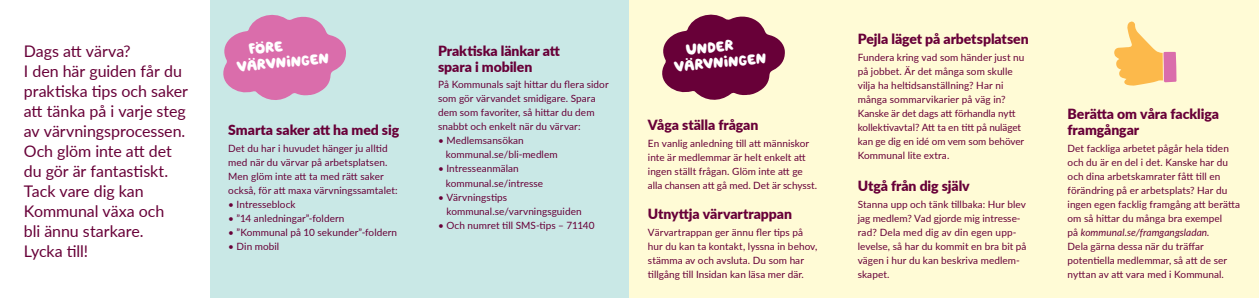
<style>
.page{position:relative;width:1259px;height:298px;background:#fff}
.page>*{position:absolute;margin:0;border:0;box-sizing:border-box;transform-origin:0 0}
.t1{font:17.6px/16px "Kommunal Display";color:#fff}
.t2{font:16px/20px "Lato";letter-spacing:-.005em;color:#680038}
.t3{font:900 14px/16px "Lato";letter-spacing:-.005em;color:#680038}
.t4{font:10px/14px "Lato";letter-spacing:.005em;color:#680038}
.s1{font-style:italic}
</style>
<div class="page">
<div style="left:210px;top:0;width:419px;height:298px;background:#c9e8e6"></div>
<div style="left:629px;top:0;width:630px;height:298px;background:#fffbd6"></div>
<svg style="left:223px;top:14px;width:123px;height:86px"></svg>
<svg style="left:662px;top:14px;width:123px;height:86px"></svg>
<svg style="left:1114px;top:21px;width:62px;height:65px"></svg>
<h2 class="t2" style="left:24px;top:41px;width:166px">Dags att värva?<br>I den här guiden får du praktiska tips och saker att tänka på i varje steg av värvningsprocessen.<br>Och glöm inte att det du gör är fantastiskt.<br>Tack vare dig kan<br>Kommunal växa och<br>bli ännu starkare.<br>Lycka till!</h2>
<h1 class="t1" style="left:235px;top:42px;width:94px;text-indent:13px;rotate:-5deg">före värvningen</h1>
<h1 class="t1" style="left:672px;top:42px;width:94px;text-indent:13px;rotate:-5deg">under värvningen</h1>
<h3 class="t3" style="left:438px;top:42px;width:123px">Praktiska länkar att spara i mobilen</h3>
<p class="t4" style="left:438px;top:77px;width:172px">På Kommunals sajt hittar du flera sidor som gör värvandet smidigare. Spara dem som favoriter, så hittar du dem snabbt och enkelt när du värvar:</p>
<p class="t4" style="left:446px;top:133px;width:113px;text-indent:-8px">• Medlemsansökan kommunal.se/bli-medlem</p>
<p class="t4" style="left:446px;top:161px;width:99px;text-indent:-8px">• Intresseanmälan kommunal.se/intresse</p>
<p class="t4" style="left:446px;top:189px;width:137px;text-indent:-8px">• Värvningstips kommunal.se/varvningsguiden</p>
<p class="t4" style="left:438px;top:217px;width:158px">• Och numret till SMS-tips – 71140</p>
<h3 class="t3" style="left:648px;top:116px;width:112px">Våga ställa frågan</h3>
<p class="t4" style="left:648px;top:136px;width:171px">En vanlig anledning till att människor inte är medlemmar är helt enkelt att ingen ställt frågan. Glöm inte att ge alla chansen att gå med. Det är schysst.</p>
<h3 class="t3" style="left:648px;top:205px;width:146px">Utnyttja värvartrappan</h3>
<p class="t4" style="left:648px;top:225px;width:171px">Värvartrappan ger ännu fler tips på hur du kan ta kontakt, lyssna in behov, stämma av och avsluta. Du som har tillgång till Insidan kan läsa mer där.</p>
<h3 class="t3" style="left:228px;top:121px;width:172px">Smarta saker att ha med sig</h3>
<p class="t4" style="left:228px;top:141px;width:171px">Det du har i huvudet hänger ju alltid med när du värvar på arbetsplatsen.<br>Men glöm inte att ta med rätt saker också, för att maxa värvningssamtalet:</p>
<p class="t4" style="left:228px;top:197px;width:69px">• Intresseblock</p>
<p class="t4" style="left:228px;top:211px;width:118px">• ”14 anledningar”-foldern</p>
<p class="t4" style="left:228px;top:225px;width:170px">• ”Kommunal på 10 sekunder”-foldern</p>
<p class="t4" style="left:228px;top:239px;width:53px">• Din mobil</p>
<h3 class="t3" style="left:857px;top:30px;width:172px">Pejla läget på arbetsplatsen</h3>
<p class="t4" style="left:857px;top:50px;width:168px">Fundera kring vad som händer just nu på jobbet. Är det många som skulle vilja ha heltidsanställning? Har ni många sommarvikarier på väg in?<br>Kanske är det dags att förhandla nytt kollektivavtal? Att ta en titt på nuläget kan ge dig en idé om vem som behöver Kommunal lite extra.</p>
<h3 class="t3" style="left:857px;top:177px;width:114px">Utgå från dig själv</h3>
<p class="t4" style="left:857px;top:197px;width:170px">Stanna upp och tänk tillbaka: Hur blev jag medlem? Vad gjorde mig intresse&shy;rad? Dela med dig av din egen upp&shy;levelse, så har du kommit en bra bit på vägen i hur du kan beskriva medlem&shy;skapet.</p>
<h3 class="t3" style="left:1067px;top:105px;width:153px">Berätta om våra fackliga framgångar</h3>
<p class="t4" style="left:1067px;top:141px;width:174px">Det fackliga arbetet pågår hela tiden och du är en del i det. Kanske har du och dina arbetskamrater fått till en förändring på er arbetsplats? Har du ingen egen facklig framgång att berätta om så hittar du många bra exempel<br>på <span class="s1">kommunal.se/framgangsladan.<br></span>Dela gärna dessa när du träffar potentiella medlemmar, så att de ser nyttan av att vara med i Kommunal.</p>
</div>
